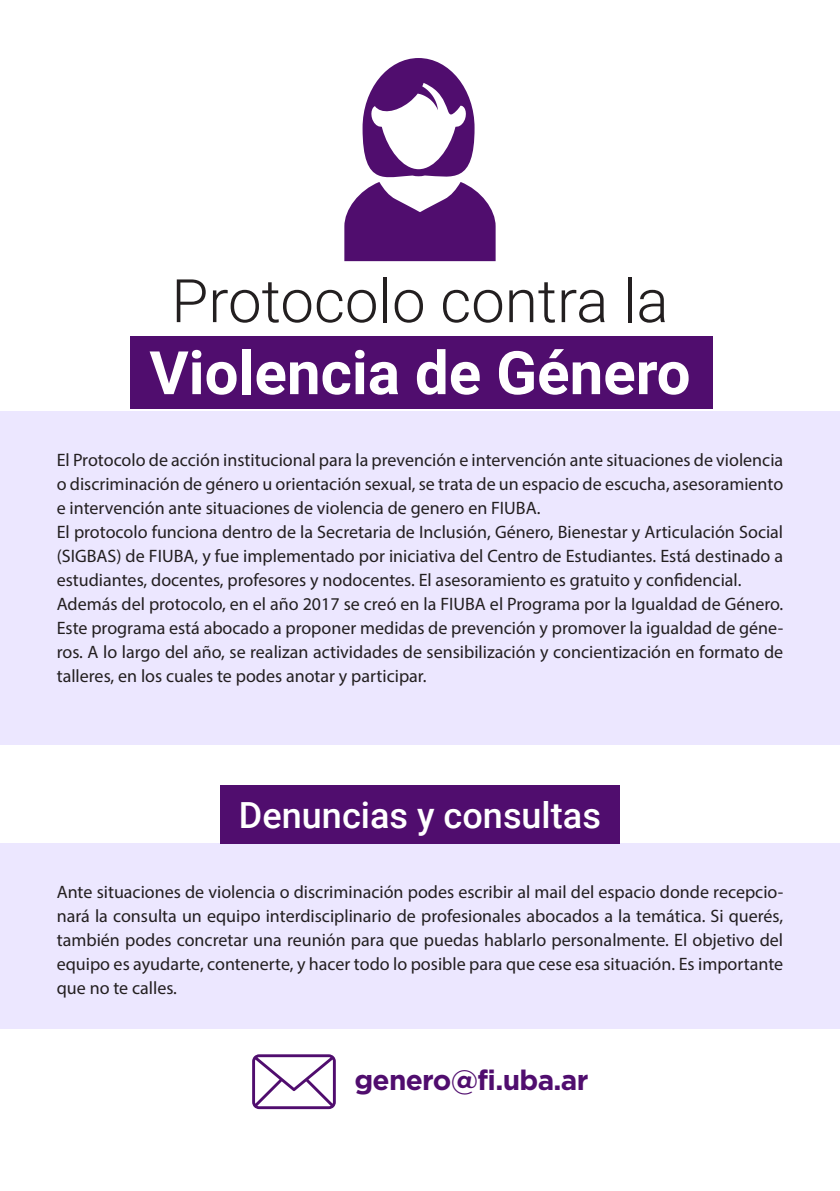
<style>
.page{position:relative;width:840px;height:1191px;background:#fff}
.page>*{position:absolute;margin:0;border:0;box-sizing:border-box;transform-origin:0 0}
.t1{font:300 60px "Roboto";color:#231f20}
.t2{font:700 60px "Roboto";color:#fff}
.t3{font:500 36px "Roboto";color:#fff}
.t4{font:700 28px "Gotham";letter-spacing:-.025em;color:#500d6e}
.t5{font:18px/24px "Myriad Pro";color:#231f20;text-align:justify}
</style>
<div class="page">
<div style="left:0;top:843px;width:839px;height:185px;background:#ece7ff"></div>
<div style="left:0;top:411px;width:839px;height:334px;background:#ece7ff"></div>
<svg style="left:252px;top:1054px;width:83px;height:55px"></svg>
<svg style="left:344px;top:58px;width:151px;height:203px"></svg>
<div style="left:220px;top:785px;width:399px;height:58px;background:#500d6e"></div>
<div style="left:130px;top:336px;width:582px;height:72px;background:#500d6e"></div>
<p class="t1" style="left:171px;top:259px;width:498px">Protocolo contra la</p>
<p class="t2" style="left:149px;top:331px;width:542px">Violencia de Género</p>
<p class="t5" style="left:57px;top:448px;width:727px">El Protocolo de acción institucional para la prevención e intervención ante situaciones de violencia o discriminación de género u orientación sexual, se trata de un espacio de escucha, asesoramiento e intervención ante situaciones de violencia de genero en FIUBA.</p>
<p class="t5" style="left:57px;top:520px;width:727px">El protocolo funciona dentro de la Secretaria de Inclusión, Género, Bienestar y Articulación Social (SIGBAS) de FIUBA, y fue implementado por iniciativa del Centro de Estudiantes. Está destinado a estudiantes, docentes, profesores y nodocentes. El asesoramiento es gratuito y confidencial.</p>
<p class="t5" style="left:57px;top:592px;width:727px">Además del protocolo, en el año 2017 se creó en la FIUBA el Programa por la Igualdad de Género.<br>Este programa está abocado a proponer medidas de prevención y promover la igualdad de géne&shy;ros. A lo largo del año, se realizan actividades de sensibilización y concientización en formato de talleres, en los cuales te podes anotar y participar.</p>
<p class="t3" style="left:239px;top:790px;width:363px">Denuncias y consultas</p>
<p class="t5" style="left:57px;top:880px;width:727px">Ante situaciones de violencia o discriminación podes escribir al mail del espacio donde recepcio&shy;nará la consulta un equipo interdisciplinario de profesionales abocados a la temática. Si querés, también podes concretar una reunión para que puedas hablarlo personalmente. El objetivo del equipo es ayudarte, contenerte, y hacer todo lo posible para que cese esa situación. Es importante que no te calles.</p>
<p class="t4" style="left:354px;top:1063px;width:235px">genero@fi.uba.ar</p>
</div>
